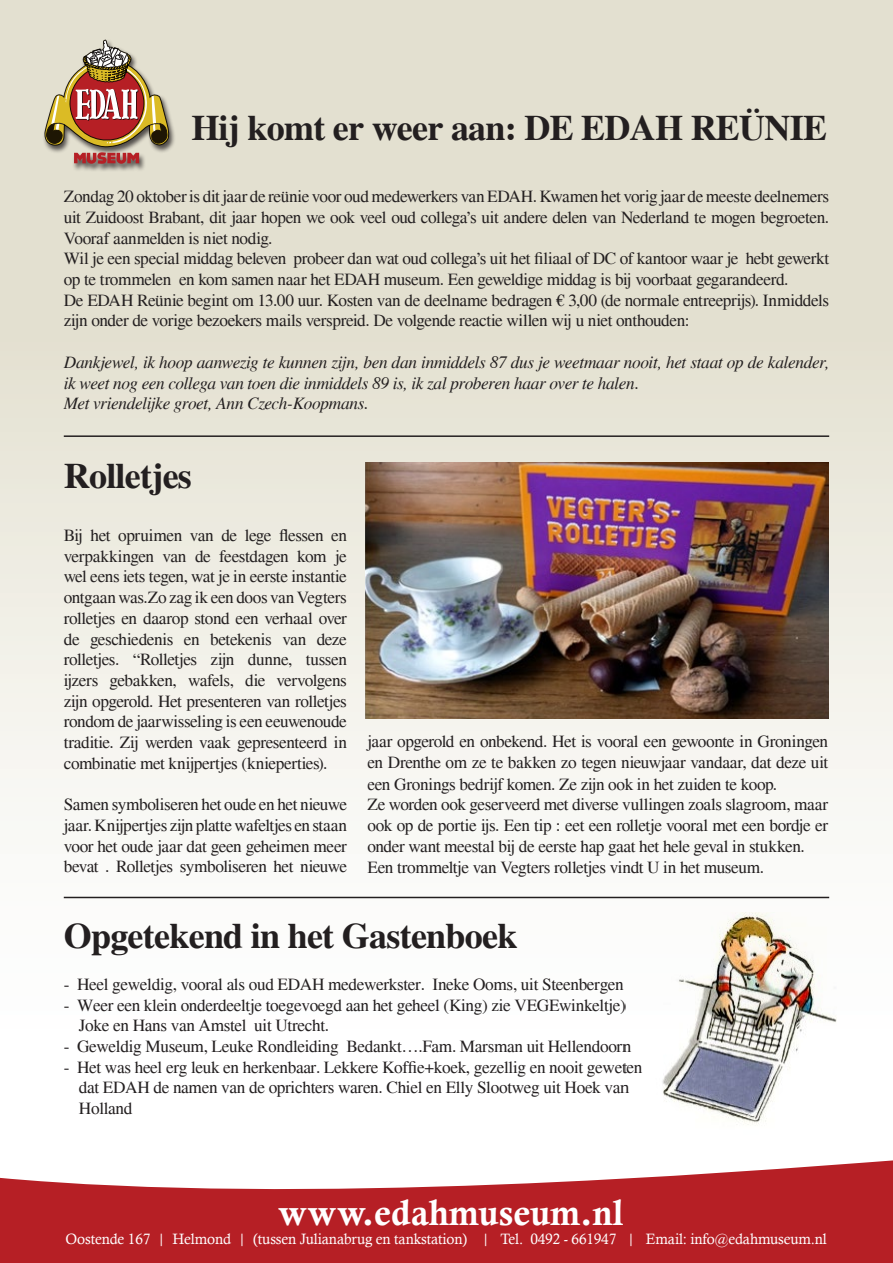
<style>
.page{position:relative;width:893px;height:1263px;background:#fff}
.page>*{position:absolute;margin:0;border:0;box-sizing:border-box;transform-origin:0 0}
.Kop{font:700 36px "Times";letter-spacing:-.02em;color:#231f20}
.t1{font:36px "Calis MT Bol";color:#fff}
.Content{font:17.25px/20.7px "Times";letter-spacing:-.02em;color:#231f20;text-align:justify}
.Content-2{font:italic 17.25px/20.7px "Times";letter-spacing:-.02em;color:#231f20}
.t2{font:15px "Calisto";letter-spacing:-.01em;color:#fff}
</style>
<div class="page">
<div style="left:0;top:0;width:893px;height:1195px;background:linear-gradient(to bottom,#dddac6,#fff)"></div>
<svg style="left:0;top:1160px;width:893px;height:103px;fill:#b61f25"></svg>
<div style="left:43px;top:39px;width:133px;height:133px;background:#231f20;opacity:.75"></div>
<svg style="left:44px;top:40px;width:125px;height:124px"></svg>
<hr style="left:64px;top:897px;width:765px;height:1px;background:#231f20">
<img style="left:626px;top:913px;width:211px;height:226px">
<hr style="left:64px;top:435px;width:765px;height:2px;background:#231f20">
<img style="left:366px;top:462px;width:463px;height:257px">
<p class="Kop" style="left:191px;top:107px;width:637px">Hij komt er weer aan: DE EDAH REÜNIE</p>
<p class="Content" style="left:64px;top:186px;width:767px">Zondag 20 oktober is dit jaar de reünie voor oud medewerkers van EDAH. Kwamen het vorig jaar de meeste deelnemers uit Zuidoost Brabant, dit jaar hopen we ook veel oud collega’s uit andere delen van Nederland te mogen begroeten.<br>Vooraf aanmelden is niet nodig.</p>
<p class="Content" style="left:64px;top:248px;width:767px">Wil je een special middag beleven probeer dan wat oud collega’s uit het filiaal of DC of kantoor waar je hebt gewerkt op te trommelen en kom samen naar het EDAH museum. Een geweldige middag is bij voorbaat gegarandeerd.</p>
<p class="Content" style="left:64px;top:290px;width:767px">De EDAH Reünie begint om 13.00 uur. Kosten van de deelname bedragen € 3,00 (de normale entreeprijs). Inmiddels zijn onder de vorige bezoekers mails verspreid. De volgende reactie willen wij u niet onthouden:</p>
<p class="Content-2" style="left:64px;top:352px;width:767px">Dankjewel, ik hoop aanwezig te kunnen zijn, ben dan inmiddels 87 dus je weetmaar nooit, het staat op de kalender, ik weet nog een collega van toen die inmiddels 89 is, ik zal proberen haar over te halen.</p>
<p class="Content-2" style="left:64px;top:393px;width:306px">Met vriendelijke groet, Ann Czech-Koopmans.</p>
<p class="Kop" style="left:64px;top:455px;width:130px">Rolletjes</p>
<p class="Content" style="left:64px;top:525px;width:285px">Bij het opruimen van de lege flessen en verpakkingen van de feestdagen kom je wel eens iets tegen, wat je in eerste instantie ontgaan was.Zo zag ik een doos van Vegters rolletjes en daarop stond een verhaal over de geschiedenis en betekenis van deze rolletjes. “Rolletjes zijn dunne, tussen ijzers gebakken, wafels, die vervolgens zijn opgerold. Het presenteren van rolletjes rondom de jaarwisseling is een eeuwenoude traditie. Zij werden vaak gepresenteerd in combinatie met knijpertjes (knieperties).</p>
<p class="Content" style="left:64px;top:794px;width:285px">Samen symboliseren het oude en het nieuwe jaar. Knijpertjes zijn platte wafeltjes en staan voor het oude jaar dat geen geheimen meer bevat . Rolletjes symboliseren het nieuwe</p>
<p class="Content" style="left:367px;top:731px;width:462px;line-height:21.1px">jaar opgerold en onbekend. Het is vooral een gewoonte in Groningen en Drenthe om ze te bakken zo tegen nieuwjaar vandaar, dat deze uit een Gronings bedrijf komen. Ze zijn ook in het zuiden te koop.</p>
<p class="Content" style="left:367px;top:794px;width:462px">Ze worden ook geserveerd met diverse vullingen zoals slagroom, maar ook op de portie ijs. Een tip : eet een rolletje vooral met een bordje er onder want meestal bij de eerste hap gaat het hele geval in stukken.</p>
<p class="Content" style="left:367px;top:857px;width:398px">Een trommeltje van Vegters rolletjes vindt U in het museum.</p>
<p class="Kop" style="left:64px;top:915px;width:455px">Opgetekend in het Gastenboek</p>
<p class="Content" style="left:64px;top:974px;width:562px">- Heel geweldig, vooral als oud EDAH medewerkster. Ineke Ooms, uit Steenbergen</p>
<p class="Content" style="left:64px;top:995px;width:564px">- Weer een klein onderdeeltje toegevoegd aan het geheel (King) zie VEGEwinkeltje)</p>
<p class="Content" style="left:79px;top:1015px;width:252px">Joke en Hans van Amstel uit Utrecht.</p>
<p class="Content" style="left:64px;top:1036px;width:568px">- Geweldig Museum, Leuke Rondleiding Bedankt….Fam. Marsman uit Hellendoorn</p>
<p class="Content" style="left:64px;top:1057px;width:580px">- Het was heel erg leuk en herkenbaar. Lekkere Koffie+koek, gezellig en nooit geweten</p>
<p class="Content" style="left:79px;top:1077px;width:551px">dat EDAH de namen van de oprichters waren. Chiel en Elly Slootweg uit Hoek van</p>
<p class="Content" style="left:79px;top:1098px;width:55px">Holland</p>
<h1 class="t1" style="left:278px;top:1192px;width:347px">www.edahmuseum.nl</h1>
<p class="t2" style="left:66px;top:1230px;width:763px">Oostende 167 | Helmond | (tussen Julianabrug en tankstation) | Tel. 0492 - 661947 | Email: info@edahmuseum.nl</p>
</div>
